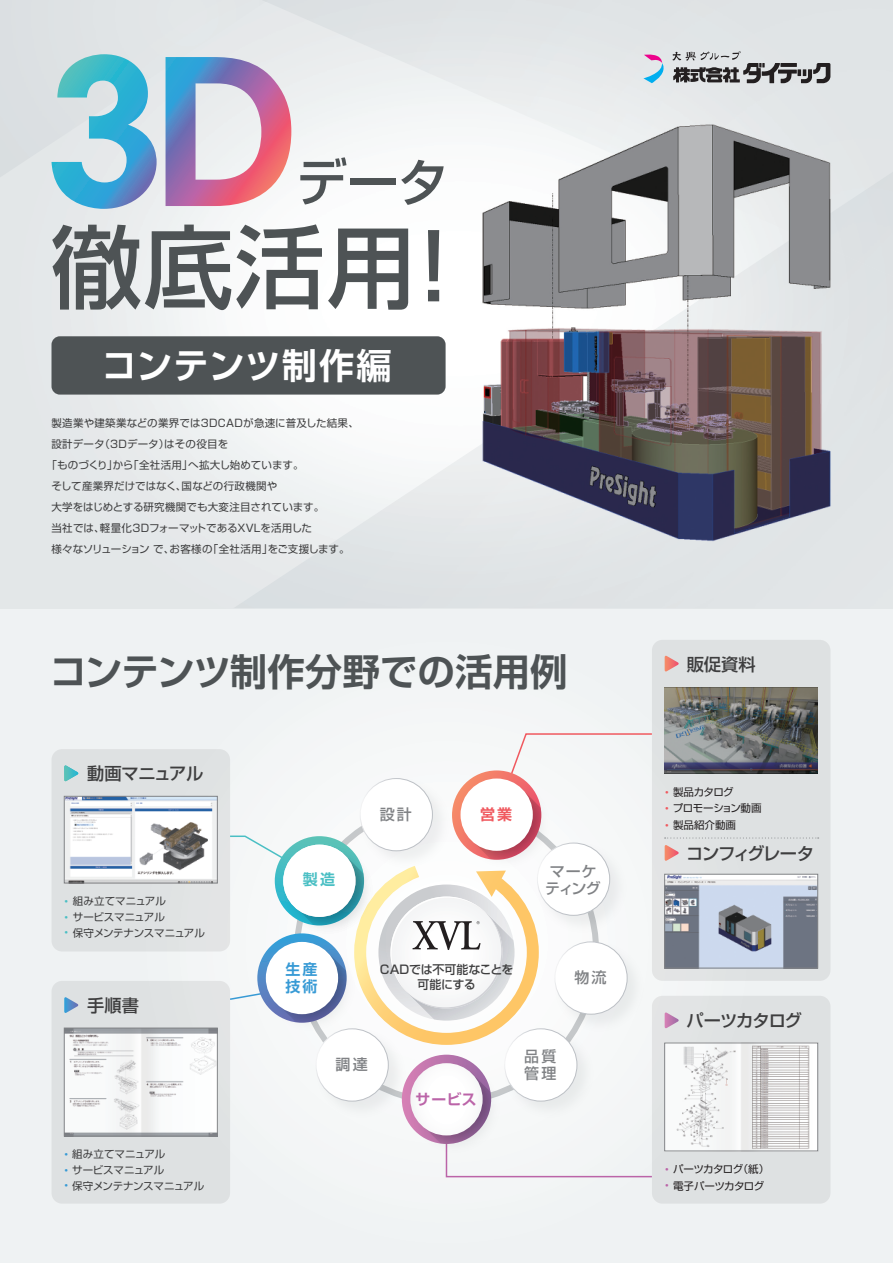
<style>
.page{position:relative;width:893px;height:1263px;background:#fff}
.page>*{position:absolute;margin:0;border:0;box-sizing:border-box;transform-origin:0 0}
.t1{font:500 90.45px "Shin Go Pro";color:#4e5355}
.t2{font:500 51.3px "Shin Go Pro";color:#4e5355}
.t3{font:700 37.5px "Shin Go Pro De";color:#4e5355}
.t4{font:700 35.25px "Shin Go Pro De";letter-spacing:.035em;color:#fff}
.t5{font:500 17.25px "Shin Go Pro";letter-spacing:-.03em;color:#3e3e3f}
.t6{font:500 17.25px "Shin Go Pro";letter-spacing:-.07em;color:#3e3e3f}
.t7{font:500 17.25px "Shin Go Pro";letter-spacing:-.06em;color:#3e3e3f}
.t8{font:500 15px/16.5px "Shin Go Pro";letter-spacing:.1em;color:#808285;text-align:center}
.t9{font:700 15px/16.5px "Shin Go Pro De";color:#379ad5}
.t10{font:700 15px "Shin Go Pro De";color:#bb64a8}
.t11{font:700 15px "Shin Go Pro De";color:#4abfc4}
.t12{font:700 15px "Shin Go Pro De";color:#f0595f}
.t13{font:500 12px/15px "Shin Go Pro";letter-spacing:-.02em;color:#3e3e3f;text-align:center}
.t14{font:10.5px/15.8px "Shin Go Pro";color:#3e3e3f}
.t15{font:10.5px "Shin Go Pro";letter-spacing:.02em;color:#3e3e3f}
.t16{font:10.5px "Shin Go Pro";letter-spacing:-.02em;color:#3e3e3f}
.t17{font:10.5px/16.5px "Shin Go Pro";letter-spacing:-.035em;color:#231f20}
.t18{font:10.5px/16.5px "Shin Go Pro";letter-spacing:-.055em;color:#231f20}
.s1{font-size:15px;color:#4abfc4}
.s2{font-size:15px;color:#379ad5}
.s3{font-size:15px;color:#f0595f}
.s4{font-size:15px;color:#bb64a8}
</style>
<div class="page">
<div style="left:0;top:608px;width:893px;height:655px;background:#eff2f3"></div>
<img style="left:234px;top:209px;width:657px;height:399px">
<div style="left:2px;top:2px;width:260px;height:175px;background:#dfe3e5"></div>
<img style="left:262px;top:2px;width:629px;height:275px">
<img style="left:798px;top:172px;width:93px;height:105px">
<img style="left:317px;top:1051px;width:93px;height:67px">
<div style="left:316px;top:1029px;width:72px;height:72px;background:#fff;border-radius:50%"></div>
<svg style="left:402px;top:1055px;width:89px;height:89px"></svg>
<img style="left:500px;top:1051px;width:78px;height:19px">
<div style="left:505px;top:1029px;width:72px;height:72px;background:#fff;border-radius:50%"></div>
<div style="left:652px;top:640px;width:178px;height:341px;background:#dee1e2;border-radius:11px"></div>
<div style="left:52px;top:749px;width:178px;height:202px;background:#dee1e2;border-radius:11px"></div>
<img style="left:66px;top:798px;width:150px;height:83px">
<div style="left:64px;top:796px;width:154px;height:87px;border:1px solid #808285"></div>
<div style="left:52px;top:981px;width:178px;height:223px;background:#dee1e2;border-radius:11px"></div>
<img style="left:66px;top:1030px;width:150px;height:104px">
<div style="left:64px;top:1028px;width:154px;height:108px;border:1px solid #808285"></div>
<div style="left:652px;top:996px;width:178px;height:208px;background:#dee1e2;border-radius:11px"></div>
<img style="left:666px;top:1045px;width:150px;height:104px">
<div style="left:664px;top:1043px;width:154px;height:108px;border:1px solid #808285"></div>
<img style="left:665px;top:687px;width:153px;height:87px">
<svg style="left:665px;top:838px;width:154px;height:1px"></svg>
<svg style="left:445px;top:1071px;width:207px;height:107px"></svg>
<img style="left:406px;top:1059px;width:98px;height:98px">
<div style="left:410px;top:1063px;width:73px;height:72px;background:#fdfdfd;border-radius:36px"></div>
<svg style="left:52px;top:54px;width:239px;height:155px;background:#a9b6cf"></svg>
<div style="left:52px;top:336px;width:394px;height:59px;background:#4e5355;border-radius:8px"></div>
<svg style="left:229px;top:733px;width:424px;height:318px"></svg>
<svg style="left:64px;top:765px;width:15px;height:17px"></svg>
<svg style="left:64px;top:997px;width:15px;height:16px"></svg>
<svg style="left:665px;top:1012px;width:14px;height:16px"></svg>
<svg style="left:665px;top:845px;width:14px;height:16px"></svg>
<svg style="left:665px;top:656px;width:14px;height:16px"></svg>
<svg style="left:643px;top:54px;width:21px;height:29px"></svg>
<svg style="left:672px;top:51px;width:158px;height:32px;background:#a1a3a4"></svg>
<img style="left:666px;top:876px;width:150px;height:90px">
<div style="left:664px;top:874px;width:154px;height:94px;border:1px solid #808285"></div>
<h2 class="t2" style="left:296px;top:140px;width:154px">データ</h2>
<h1 class="t1" style="left:52px;top:193px;width:429px">徹底活用！</h1>
<h3 class="t4" style="left:102px;top:336px;width:291px">コンテンツ制作編</h3>
<p class="t15" style="left:52px;top:415px;width:309px">製造業や建築業などの業界では3DCADが急速に普及した結果、</p>
<p class="t15" style="left:52px;top:436px;width:178px">設計データ（3Dデータ）はその役目を</p>
<p class="t14" style="left:47px;top:456px;width:258px">「ものづくり」から「全社活用」へ拡大し始めています。</p>
<p class="t14" style="left:52px;top:477px;width:227px">そして産業界だけではなく、国などの行政機関や</p>
<p class="t14" style="left:52px;top:498px;width:274px">大学をはじめとする研究機関でも大変注目されています。</p>
<p class="t14" style="left:52px;top:519px;width:262px">当社では、軽量化3DフォーマットであるXVLを活用した</p>
<p class="t16" style="left:52px;top:541px;width:300px">様々なソリューション で、お客様の「全社活用」をご支援します。</p>
<h3 class="t3" style="left:50px;top:640px;width:519px">コンテンツ制作分野での活用例</h3>
<h3 class="t5" style="left:87px;top:759px;width:118px">動画マニュアル</h3>
<p class="t14" style="left:59px;top:892px;width:147px"><span class="s1">・</span>組み立てマニュアル<br><span class="s1">・</span>サービスマニュアル<br><span class="s1">・</span>保守メンテナンスマニュアル</p>
<h3 class="t5" style="left:87px;top:991px;width:53px">手順書</h3>
<p class="t14" style="left:59px;top:1145px;width:147px"><span class="s2">・</span>組み立てマニュアル<br><span class="s2">・</span>サービスマニュアル<br><span class="s2">・</span>保守メンテナンスマニュアル</p>
<h3 class="t11" style="left:303px;top:866px;width:34px">製造</h3>
<h3 class="t9" style="left:285px;top:959px;width:34px">生産技術</h3>
<h3 class="t8" style="left:380px;top:804px;width:34px">設計</h3>
<h3 class="t12" style="left:480px;top:802px;width:34px">営業</h3>
<p class="t13" style="left:380px;top:961px;width:135px">CADでは不可能なことを可能にする</p>
<h3 class="t8" style="left:545px;top:861px;width:57px">マーケティング</h3>
<h3 class="t8" style="left:574px;top:968px;width:34px">物流</h3>
<h3 class="t8" style="left:336px;top:1054px;width:34px">調達</h3>
<h3 class="t8" style="left:524px;top:1046px;width:34px;text-align:left">品質管理</h3>
<h3 class="t10" style="left:416px;top:1087px;width:62px">サービス</h3>
<h3 class="t5" style="left:687px;top:650px;width:70px">販促資料</h3>
<p class="t17" style="left:659px;top:782px;width:104px"><span class="s3">・</span>製品カタログ<br><span class="s3">・</span>プロモーション動画<span class="s3">・</span>製品紹介動画</p>
<h3 class="t6" style="left:686px;top:839px;width:129px">コンフィグレータ</h3>
<h3 class="t7" style="left:687px;top:1006px;width:117px">パーツカタログ</h3>
<p class="t18" style="left:659px;top:1159px;width:111px"><span class="s4">・</span>パーツカタログ（紙）<span class="s4">・</span>電子パーツカタログ</p>
</div>
